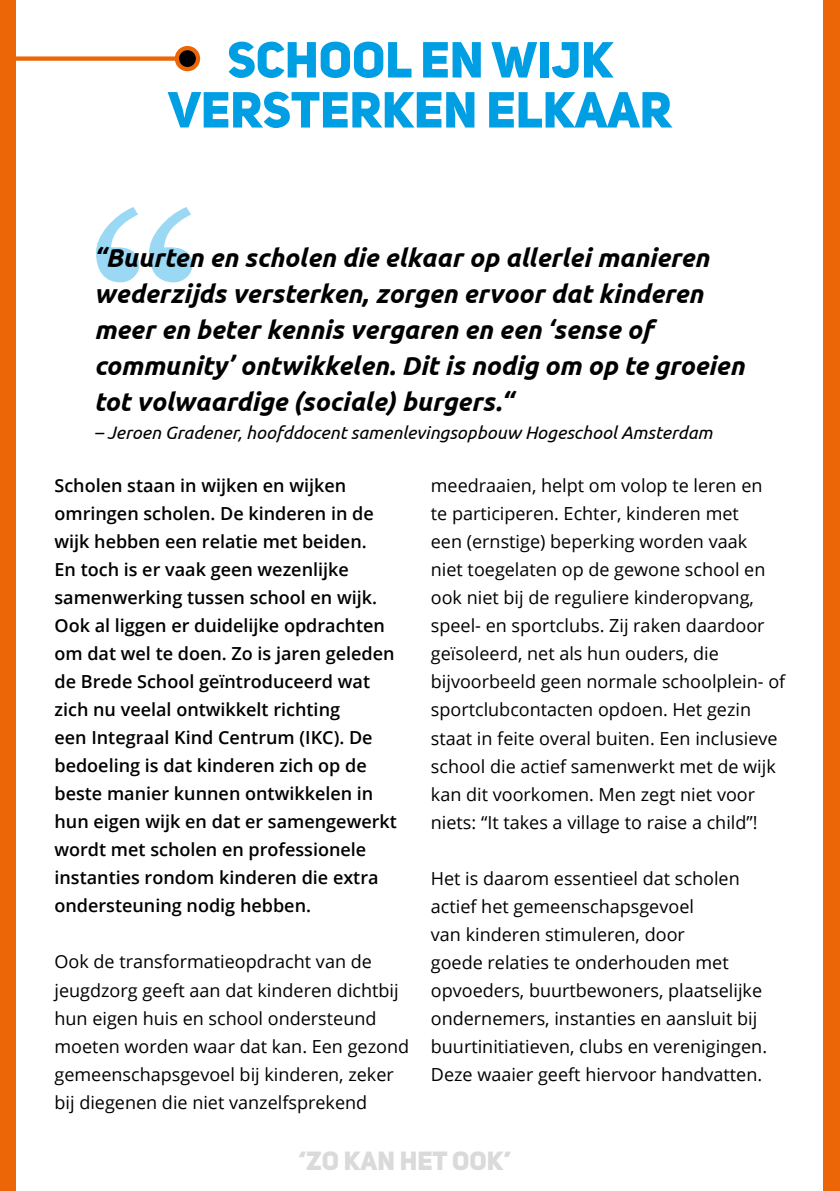
<style>
.page{position:relative;width:840px;height:1191px;background:#fff}
.page>*{position:absolute;margin:0;border:0;box-sizing:border-box;transform-origin:0 0}
.t1{font:50px/50px "Uni Sans Heavy CAPS";color:#009fe3;text-align:center}
.t2{font:italic 700 26px/36px "Ubuntu";color:#000}
.t3{font:26px "Uni Sans Heavy CAPS";color:#dadada}
.t4{font:18px/28px "Open Sans";color:#000}
.t5{font:600 18px/28px "Open Sans";color:#000}
.t6{font:italic 18px "Ubuntu";color:#000}
</style>
<div class="page">
<div style="left:0;top:0;width:15px;height:1191px;background:#ec6608"></div>
<div style="left:823px;top:0;width:16px;height:1191px;background:#ec6608"></div>
<div style="left:0;top:56px;width:187px;height:5px;background:#ec6608"></div>
<div style="left:177px;top:48px;width:21px;height:21px;background:#000;border-radius:50%"></div>
<div style="left:175px;top:46px;width:25px;height:25px;border:4px solid #ec6608;border-radius:50%"></div>
<svg style="left:96px;top:207px;width:96px;height:75px"></svg>
<h1 class="t1" style="left:168px;top:34px;width:505px">SCHOOL EN WIJK<br>VERSTERKEN ELKAAR</h1>
<p class="t2" style="left:94px;top:240px;width:651px">“Buurten en scholen die elkaar op allerlei manieren wederzijds versterken, zorgen ervoor dat kinderen meer en beter kennis vergaren en een ‘sense of community’ ontwikkelen. Dit is nodig om op te groeien tot volwaardige (sociale) burgers.“</p>
<p class="t6" style="left:94px;top:422px;width:619px">– Jeroen Gradener, hoofddocent samenlevingsopbouw Hogeschool Amsterdam</p>
<p class="t5" style="left:54px;top:471px;width:344px">Scholen staan in wijken en wijken omringen scholen. De kinderen in de wijk hebben een relatie met beiden.<br>En toch is er vaak geen wezenlijke samenwerking tussen school en wijk.<br>Ook al liggen er duidelijke opdrachten om dat wel te doen. Zo is jaren geleden de Brede School geïntroduceerd wat zich nu veelal ontwikkelt richting<br>een Integraal Kind Centrum (IKC). De bedoeling is dat kinderen zich op de beste manier kunnen ontwikkelen in hun eigen wijk en dat er samengewerkt wordt met scholen en professionele instanties rondom kinderen die extra ondersteuning nodig hebben.</p>
<p class="t4" style="left:54px;top:947px;width:356px">Ook de transformatieopdracht van de jeugdzorg geeft aan dat kinderen dichtbij hun eigen huis en school ondersteund moeten worden waar dat kan. Een gezond gemeenschapsgevoel bij kinderen, zeker bij diegenen die niet vanzelfsprekend</p>
<p class="t4" style="left:430px;top:471px;width:356px">meedraaien, helpt om volop te leren en<br>te participeren. Echter, kinderen met<br>een (ernstige) beperking worden vaak<br>niet toegelaten op de gewone school en ook niet bij de reguliere kinderopvang, speel- en sportclubs. Zij raken daardoor geïsoleerd, net als hun ouders, die bijvoorbeeld geen normale schoolplein- of sportclubcontacten opdoen. Het gezin staat in feite overal buiten. Een inclusieve school die actief samenwerkt met de wijk kan dit voorkomen. Men zegt niet voor niets: “It takes a village to raise a child”!</p>
<p class="t4" style="left:430px;top:863px;width:337px">Het is daarom essentieel dat scholen actief het gemeenschapsgevoel<br>van kinderen stimuleren, door<br>goede relaties te onderhouden met opvoeders, buurtbewoners, plaatselijke ondernemers, instanties en aansluit bij buurtinitiatieven, clubs en verenigingen.<br>Deze waaier geeft hiervoor handvatten.</p>
<h2 class="t3" style="left:298px;top:1144px;width:214px">‘ZO KAN HET OOK’</h2>
</div>
